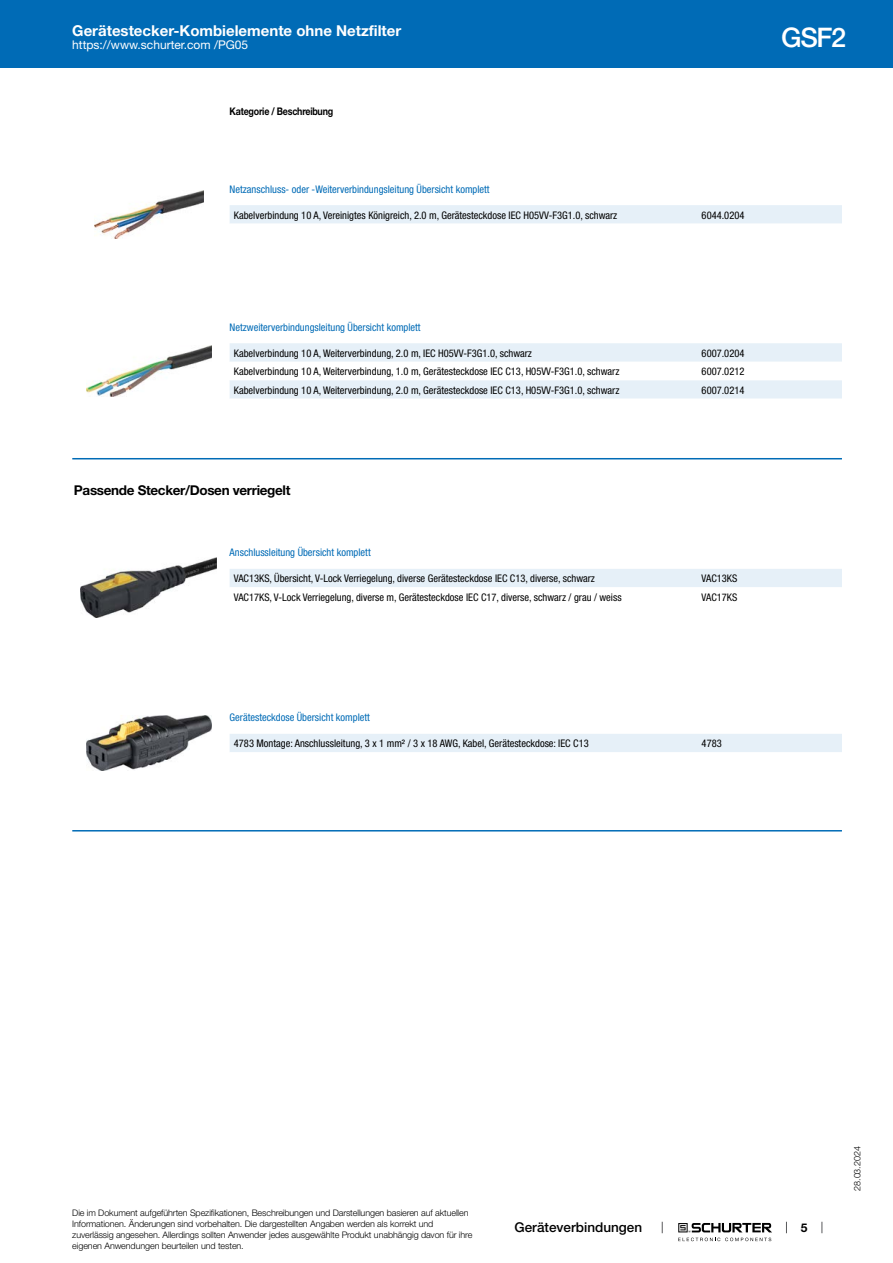
<style>
.page{position:relative;width:893px;height:1263px;background:#fff}
.page>*{position:absolute;margin:0;border:0;box-sizing:border-box;transform-origin:0 0}
.t1{font:500 27px "Helvetica Neue LT";color:#fff}
.t2{font:700 15px "Helvetica Neue LT";color:#fff}
.t3{font:700 13.5px "Helvetica Neue LT";letter-spacing:-.025em;color:#000}
.t4{font:500 13.5px "Helvetica Neue LT";color:#000}
.t5{font:12px "Helvetica Neue LT";color:#fff}
.t6{font:700 12px "Helvetica Neue LT";color:#000}
.t7{font:condensed 10.5px "Helvetica Neue LT";color:#000}
.t8{font:condensed 10.5px "Helvetica Neue LT";color:#006bb6}
.t9{font:700 10.5px "Helvetica Neue LT";letter-spacing:-.025em;color:#000;scale:.85 1}
.t10{font:300 9px/10.8px "Helvetica Neue LT";letter-spacing:-.01em;color:#000}
</style>
<div class="page">
<svg style="left:678px;top:1223px;width:94px;height:18px"></svg>
<div style="left:0;top:0;width:893px;height:68px;background:#006bb6"></div>
<img style="left:94px;top:190px;width:110px;height:49px">
<div style="left:230px;top:205px;width:612px;height:19px;background:#e6f0f8"></div>
<img style="left:87px;top:346px;width:124px;height:50px">
<svg style="left:230px;top:343px;width:612px;height:56px"></svg>
<hr style="left:72px;top:458px;width:770px;height:1px;background:#006bb6">
<img style="left:81px;top:557px;width:136px;height:60px">
<div style="left:230px;top:569px;width:612px;height:18px;background:#e6f0f8"></div>
<img style="left:86px;top:716px;width:126px;height:54px">
<div style="left:230px;top:734px;width:612px;height:18px;background:#e6f0f8"></div>
<hr style="left:72px;top:830px;width:770px;height:1px;background:#006bb6">
<h2 class="t2" style="left:72px;top:21px;width:331px">Gerätestecker-Kombielemente ohne Netzfilter</h2>
<p class="t5" style="left:72px;top:38px;width:178px">https://www.schurter.com /PG05</p>
<p class="t9" style="left:230px;top:105px;width:123px">Kategorie / Beschreibung</p>
<p class="t8" style="left:230px;top:183px;width:262px">Netzanschluss- oder -Weiterverbindungsleitung Übersicht komplett</p>
<p class="t7" style="left:234px;top:209px;width:385px">Kabelverbindung 10 A, Vereinigtes Königreich, 2.0 m, Gerätesteckdose IEC H05VV-F3G1.0, schwarz</p>
<p class="t7" style="left:702px;top:209px;width:44px">6044.0204</p>
<h1 class="t1" style="left:781px;top:21px;width:66px">GSF2</h1>
<p class="t8" style="left:230px;top:321px;width:193px">Netzweiterverbindungsleitung Übersicht komplett</p>
<p class="t7" style="left:234px;top:347px;width:300px">Kabelverbindung 10 A, Weiterverbindung, 2.0 m, IEC H05VV-F3G1.0, schwarz</p>
<p class="t7" style="left:702px;top:347px;width:44px">6007.0204</p>
<p class="t7" style="left:234px;top:365px;width:387px">Kabelverbindung 10 A, Weiterverbindung, 1.0 m, Gerätesteckdose IEC C13, H05VV-F3G1.0, schwarz</p>
<p class="t7" style="left:702px;top:365px;width:44px">6007.0212</p>
<p class="t7" style="left:234px;top:384px;width:387px">Kabelverbindung 10 A, Weiterverbindung, 2.0 m, Gerätesteckdose IEC C13, H05VV-F3G1.0, schwarz</p>
<p class="t7" style="left:702px;top:384px;width:44px">6007.0214</p>
<p class="t3" style="left:74px;top:482px;width:218px">Passende Stecker/Dosen verriegelt</p>
<p class="t8" style="left:230px;top:546px;width:143px">Anschlussleitung Übersicht komplett</p>
<p class="t7" style="left:234px;top:572px;width:363px">VAC13KS, Übersicht, V-Lock Verriegelung, diverse Gerätesteckdose IEC C13, diverse, schwarz</p>
<p class="t7" style="left:702px;top:572px;width:37px">VAC13KS</p>
<p class="t7" style="left:234px;top:591px;width:389px">VAC17KS, V-Lock Verriegelung, diverse m, Gerätesteckdose IEC C17, diverse, schwarz / grau / weiss</p>
<p class="t7" style="left:702px;top:591px;width:37px">VAC17KS</p>
<p class="t8" style="left:230px;top:711px;width:142px">Gerätesteckdose Übersicht komplett</p>
<p class="t7" style="left:234px;top:737px;width:356px">4783 Montage: Anschlussleitung, 3 x 1 mm² / 3 x 18 AWG, Kabel, Gerätesteckdose: IEC C13</p>
<p class="t7" style="left:702px;top:737px;width:22px">4783</p>
<p class="t10" style="left:72px;top:1207px;width:402px">Die im Dokument aufgeführten Spezifikationen, Beschreibungen und Darstellungen basieren auf aktuellen Informationen. Änderungen sind vorbehalten. Die dargestellten Angaben werden als korrekt und zuverlässig angesehen. Allerdings sollten Anwender jedes ausgewählte Produkt unabhängig davon für ihre eigenen Anwendungen beurteilen und testen.</p>
<p class="t4" style="left:515px;top:1219px;width:129px">Geräteverbindungen</p>
<p class="t6" style="left:801px;top:1220px;width:8px">5</p>
<p class="t10" style="left:852px;top:1191px;width:46px;rotate:-90deg">28.03.2024</p>
</div>
